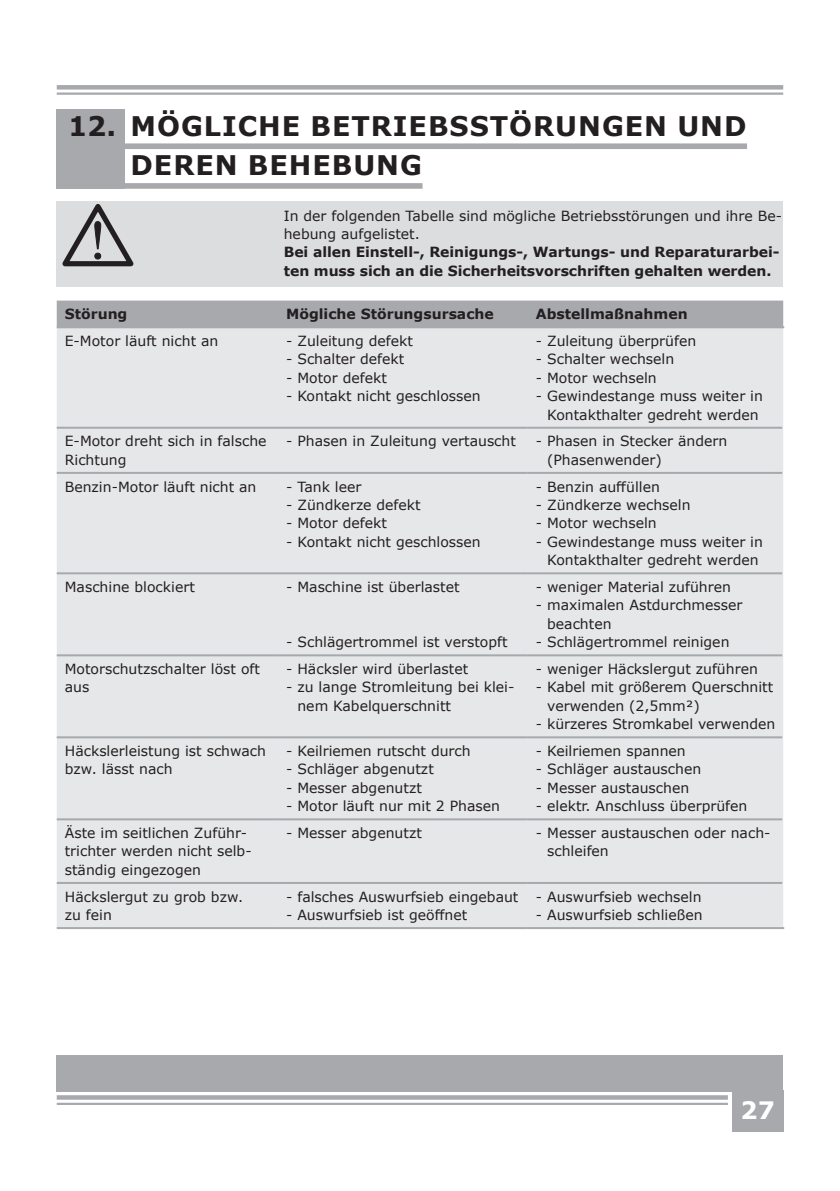
<style>
.page{position:relative;width:840px;height:1191px;background:#fff}
.page>*{position:absolute;margin:0;border:0;box-sizing:border-box;transform-origin:0 0}
.t1{font:700 27px/39.6px "Verdana";letter-spacing:.035em;color:#231f20}
.t2{font:700 24px "Verdana";color:#fff}
.t3{font:14px/18.4px "Verdana";color:#231f20}
.t4{font:700 14px/18.4px "Verdana";letter-spacing:-.005em;color:#231f20}
</style>
<div class="page">
<div style="left:57px;top:1054px;width:725px;height:37px;background:#a8a9ad"></div>
<svg style="left:57px;top:1095px;width:670px;height:4px;background:#acadb1"></svg>
<hr style="left:57px;top:1102px;width:670px;height:3px;background:#a8a9ad">
<div style="left:57px;top:85px;width:725px;height:5px;background:#a8a9ad"></div>
<hr style="left:57px;top:92px;width:725px;height:3px;background:#a8a9ad">
<div style="left:731px;top:1090px;width:51px;height:41px;background:#a8a9ad"></div>
<div style="left:57px;top:201px;width:725px;height:85px;background:#dcdddf"></div>
<svg style="left:62px;top:204px;width:72px;height:63px"></svg>
<div style="left:57px;top:109px;width:68px;height:80px;background:#a8a9ad"></div>
<div style="left:68px;top:143px;width:678px;height:6px;background:#a8a9ad"></div>
<div style="left:68px;top:183px;width:354px;height:6px;background:#a8a9ad"></div>
<div style="left:57px;top:300px;width:725px;height:26px;background:#a8a9ad"></div>
<div style="left:57px;top:328px;width:725px;height:599px;background:#e6e7e9"></div>
<hr style="left:57px;top:326px;width:221px;height:2px;background:#a8a9ad">
<hr style="left:278px;top:326px;width:249px;height:2px;background:#a8a9ad">
<hr style="left:527px;top:326px;width:256px;height:2px;background:#a8a9ad">
<hr style="left:57px;top:427px;width:221px;height:2px;background:#a8a9ad">
<hr style="left:278px;top:427px;width:249px;height:2px;background:#a8a9ad">
<hr style="left:527px;top:427px;width:254px;height:2px;background:#a8a9ad">
<hr style="left:57px;top:472px;width:221px;height:2px;background:#a8a9ad">
<hr style="left:278px;top:472px;width:249px;height:2px;background:#a8a9ad">
<hr style="left:527px;top:472px;width:254px;height:2px;background:#a8a9ad">
<hr style="left:57px;top:572px;width:221px;height:2px;background:#a8a9ad">
<hr style="left:278px;top:572px;width:249px;height:2px;background:#a8a9ad">
<hr style="left:527px;top:572px;width:254px;height:2px;background:#a8a9ad">
<hr style="left:57px;top:654px;width:221px;height:2px;background:#a8a9ad">
<hr style="left:278px;top:654px;width:249px;height:2px;background:#a8a9ad">
<hr style="left:527px;top:654px;width:254px;height:2px;background:#a8a9ad">
<hr style="left:57px;top:736px;width:221px;height:2px;background:#a8a9ad">
<hr style="left:278px;top:736px;width:249px;height:2px;background:#a8a9ad">
<hr style="left:527px;top:736px;width:254px;height:2px;background:#a8a9ad">
<hr style="left:57px;top:818px;width:221px;height:2px;background:#a8a9ad">
<hr style="left:278px;top:818px;width:249px;height:2px;background:#a8a9ad">
<hr style="left:527px;top:818px;width:254px;height:2px;background:#a8a9ad">
<hr style="left:57px;top:882px;width:221px;height:2px;background:#a8a9ad">
<hr style="left:278px;top:882px;width:249px;height:2px;background:#a8a9ad">
<hr style="left:527px;top:882px;width:254px;height:2px;background:#a8a9ad">
<hr style="left:57px;top:927px;width:221px;height:2px;background:#a8a9ad">
<hr style="left:278px;top:927px;width:249px;height:2px;background:#a8a9ad">
<hr style="left:527px;top:927px;width:256px;height:2px;background:#a8a9ad">
<h1 class="t1" style="left:130px;top:105px;width:617px;text-indent:-62px">12. MÖGLICHE BETRIEBSSTÖRUNGEN UND<br>DEREN BEHEBUNG</h1>
<p class="t3" style="left:283px;top:206px;width:499px">In der folgenden Tabelle sind mögliche Betriebsstörungen und ihre Be&shy;hebung aufgelistet.</p>
<p class="t4" style="left:283px;top:243px;width:497px">Bei allen Einstell-, Reinigungs-, Wartungs- und Reparaturarbei&shy;ten muss sich an die Sicherheitsvorschriften gehalten werden.</p>
<p class="t4" style="left:65px;top:305px;width:64px">Störung</p>
<p class="t4" style="left:286px;top:305px;width:209px">Mögliche Störungsursache</p>
<p class="t4" style="left:535px;top:305px;width:153px">Abstellmaßnahmen</p>
<p class="t3" style="left:65px;top:331px;width:155px">E-Motor läuft nicht an</p>
<p class="t3" style="left:286px;top:331px;width:128px">- Zuleitung defekt</p>
<p class="t3" style="left:286px;top:350px;width:120px">- Schalter defekt</p>
<p class="t3" style="left:286px;top:368px;width:102px">- Motor defekt</p>
<p class="t3" style="left:286px;top:387px;width:196px">- Kontakt nicht geschlossen</p>
<p class="t3" style="left:535px;top:331px;width:162px">- Zuleitung überprüfen</p>
<p class="t3" style="left:535px;top:350px;width:140px">- Schalter wechseln</p>
<p class="t3" style="left:535px;top:368px;width:122px">- Motor wechseln</p>
<p class="t3" style="left:535px;top:387px;width:228px;text-align:center">- Gewindestange muss weiter in<br>Kontakthalter gedreht werden</p>
<p class="t3" style="left:65px;top:432px;width:203px">E-Motor dreht sich in falsche<br>Richtung</p>
<p class="t3" style="left:286px;top:432px;width:231px">- Phasen in Zuleitung vertauscht</p>
<p class="t3" style="left:547px;top:432px;width:182px;text-indent:-11px">- Phasen in Stecker ändern (Phasenwender)</p>
<p class="t3" style="left:65px;top:477px;width:193px">Benzin-Motor läuft nicht an</p>
<p class="t3" style="left:286px;top:477px;width:77px">- Tank leer</p>
<p class="t3" style="left:286px;top:495px;width:136px">- Zündkerze defekt</p>
<p class="t3" style="left:286px;top:514px;width:102px">- Motor defekt</p>
<p class="t3" style="left:286px;top:532px;width:196px">- Kontakt nicht geschlossen</p>
<p class="t3" style="left:535px;top:477px;width:125px">- Benzin auffüllen</p>
<p class="t3" style="left:535px;top:495px;width:156px">- Zündkerze wechseln</p>
<p class="t3" style="left:535px;top:514px;width:122px">- Motor wechseln</p>
<p class="t3" style="left:535px;top:532px;width:228px;text-align:center">- Gewindestange muss weiter in<br>Kontakthalter gedreht werden</p>
<p class="t3" style="left:65px;top:577px;width:131px">Maschine blockiert</p>
<p class="t3" style="left:286px;top:577px;width:175px">- Maschine ist überlastet</p>
<p class="t3" style="left:286px;top:633px;width:223px">- Schlägertrommel ist verstopft</p>
<p class="t3" style="left:65px;top:659px;width:196px">Motorschutzschalter löst oft aus</p>
<p class="t3" style="left:286px;top:659px;width:183px">- Häcksler wird überlastet</p>
<p class="t3" style="left:297px;top:678px;width:218px;text-indent:-11px">- zu lange Stromleitung bei klei&shy;nem Kabelquerschnitt</p>
<p class="t3" style="left:65px;top:741px;width:202px">Häckslerleistung ist schwach bzw. lässt nach</p>
<p class="t3" style="left:286px;top:741px;width:186px">- Keilriemen rutscht durch</p>
<p class="t3" style="left:286px;top:760px;width:149px">- Schläger abgenutzt</p>
<p class="t3" style="left:286px;top:778px;width:137px">- Messer abgenutzt</p>
<p class="t3" style="left:286px;top:797px;width:215px">- Motor läuft nur mit 2 Phasen</p>
<p class="t3" style="left:535px;top:577px;width:196px">- weniger Material zuführen</p>
<p class="t3" style="left:547px;top:596px;width:197px;text-indent:-11px">- maximalen Astdurchmesser beachten</p>
<p class="t3" style="left:535px;top:633px;width:195px">- Schlägertrommel reinigen</p>
<p class="t3" style="left:535px;top:659px;width:223px">- weniger Häckslergut zuführen</p>
<p class="t3" style="left:547px;top:678px;width:227px;text-indent:-11px">- Kabel mit größerem Querschnitt verwenden (2,5mm²)</p>
<p class="t3" style="left:535px;top:715px;width:241px">- kürzeres Stromkabel verwenden</p>
<p class="t3" style="left:535px;top:741px;width:151px">- Keilriemen spannen</p>
<p class="t3" style="left:535px;top:760px;width:167px">- Schläger austauschen</p>
<p class="t3" style="left:535px;top:778px;width:155px">- Messer austauschen</p>
<p class="t3" style="left:535px;top:797px;width:213px">- elektr. Anschluss überprüfen</p>
<p class="t3" style="left:65px;top:823px;width:188px">Äste im seitlichen Zuführ&shy;trichter werden nicht selb&shy;ständig eingezogen</p>
<p class="t3" style="left:286px;top:823px;width:137px">- Messer abgenutzt</p>
<p class="t3" style="left:547px;top:823px;width:225px;text-indent:-11px">- Messer austauschen oder nach&shy;schleifen</p>
<p class="t3" style="left:65px;top:887px;width:180px">Häckslergut zu grob bzw. zu fein</p>
<p class="t3" style="left:286px;top:887px;width:234px">- falsches Auswurfsieb eingebaut</p>
<p class="t3" style="left:535px;top:887px;width:167px">- Auswurfsieb wechseln</p>
<p class="t3" style="left:535px;top:905px;width:168px">- Auswurfsieb schließen</p>
<p class="t3" style="left:286px;top:905px;width:182px">- Auswurfsieb ist geöffnet</p>
<h2 class="t2" style="left:740px;top:1092px;width:36px">27</h2>
</div>
